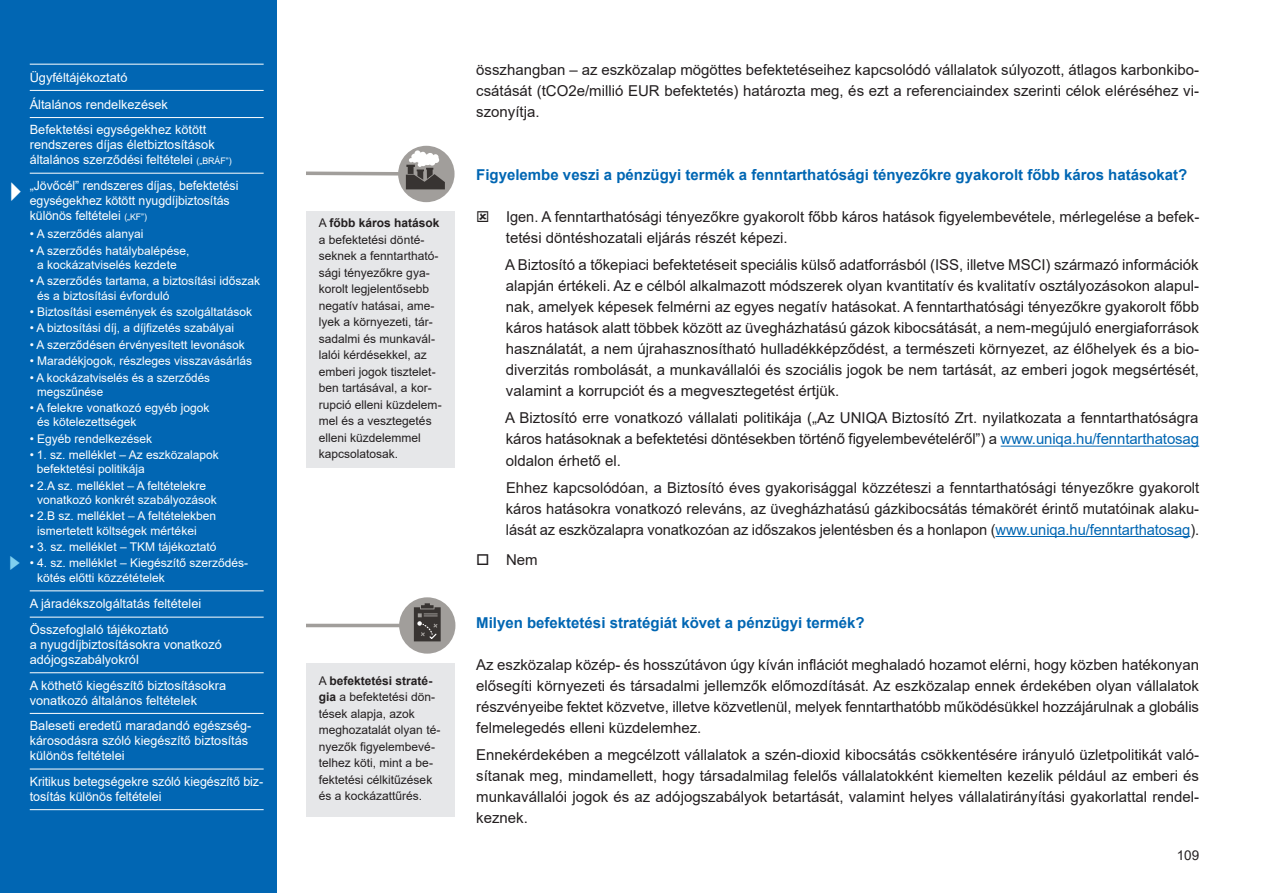
<style>
.page{position:relative;width:1263px;height:893px;background:#fff}
.page>*{position:absolute;margin:0;border:0;box-sizing:border-box;transform-origin:0 0}
.t1{font:15px/21px "Arial";color:#231f20;text-align:justify}
.t2{font:700 15px "Arial";color:#0166b3}
.t3{font:13.5px "Arial";color:#231f20}
.t4{font:12.75px/15px "Arial";color:#fff}
.t5{font:12px/14.2px "Arial";color:#fff}
.t6{font:12px/16.5px "Arial";color:#231f20}
.s1{font-size:9px}
.s2{font-weight:700}
.s3{color:#0166b3}
</style>
<div class="page">
<div style="left:0;top:0;width:276px;height:893px;background:#0166b3"></div>
<hr style="left:30px;top:64px;width:234px;height:1px;background:#fff">
<hr style="left:30px;top:90px;width:234px;height:1px;background:#fff">
<hr style="left:30px;top:117px;width:234px;height:1px;background:#fff">
<hr style="left:30px;top:173px;width:234px;height:1px;background:#fff">
<hr style="left:30px;top:590px;width:234px;height:1px;background:#fff">
<hr style="left:30px;top:617px;width:234px;height:1px;background:#fff">
<hr style="left:30px;top:672px;width:234px;height:1px;background:#fff">
<hr style="left:30px;top:713px;width:234px;height:1px;background:#fff">
<hr style="left:30px;top:769px;width:234px;height:1px;background:#fff">
<hr style="left:30px;top:809px;width:234px;height:1px;background:#fff">
<hr style="left:1001px;top:446px;width:198px;height:1px;background:#0166b3">
<hr style="left:995px;top:536px;width:195px;height:1px;background:#0166b3">
<div style="left:398px;top:146px;width:56px;height:56px;background:#a19e9b;border-radius:50%"></div>
<svg style="left:306px;top:150px;width:139px;height:39px"></svg>
<div style="left:306px;top:211px;width:149px;height:257px;background:#e6e7e9"></div>
<hr style="left:306px;top:624px;width:104px;height:3px;background:#a19e9b">
<div style="left:399px;top:597px;width:56px;height:57px;background:#a19e9b;border-radius:50%"></div>
<svg style="left:414px;top:603px;width:27px;height:38px"></svg>
<div style="left:306px;top:663px;width:149px;height:153px;background:#e6e7e9"></div>
<p class="t4" style="left:30px;top:70px;width:99px">Ügyféltájékoztató</p>
<p class="t4" style="left:30px;top:97px;width:140px">Általános rendelkezések</p>
<p class="t4" style="left:30px;top:122px;width:203px">Befektetési egységekhez kötött rendszeres díjas életbiztosítások általános szerződési feltételei <span class="s1">(„BRÁF”)</span></p>
<p class="t4" style="left:30px;top:178px;width:210px">„Jövőcél” rendszeres díjas, befektetési egységekhez kötött nyugdíj biztosítás különös feltételei <span class="s1">(„KF”)</span></p>
<p class="t5" style="left:30px;top:227px;width:115px">• A szerződés alanyai</p>
<p class="t5" style="left:30px;top:244px;width:161px;text-align:center">• A szerződés hatálybalépése, a kockázatviselés kezdete</p>
<p class="t5" style="left:37px;top:274px;width:224px;text-indent:-8px">• A szerződés tartama, a biztosítási időszak és a biztosítási évforduló</p>
<p class="t5" style="left:30px;top:305px;width:224px">• Biztosítási események és szolgáltatások</p>
<p class="t5" style="left:30px;top:321px;width:206px">• A biztosítási díj, a díjfizetés szabályai</p>
<p class="t5" style="left:30px;top:338px;width:216px">• A szerződésen érvényesített levonások</p>
<p class="t5" style="left:30px;top:354px;width:224px">• Maradékjogok, részleges visszavásárlás</p>
<p class="t5" style="left:37px;top:370px;width:174px;text-indent:-7px">• A kockázatviselés és a szerződés megszűnése</p>
<p class="t5" style="left:37px;top:401px;width:174px;text-indent:-8px">• A felekre vonatkozó egyéb jogok és kötelezettségek</p>
<p class="t5" style="left:30px;top:432px;width:124px">• Egyéb rendelkezések</p>
<p class="t5" style="left:37px;top:448px;width:184px;text-indent:-7px">• 1. sz. melléklet – Az eszközalapok befektetési politikája</p>
<p class="t5" style="left:37px;top:479px;width:181px;text-indent:-8px">• 2.A sz. melléklet – A feltételekre vonatkozó konkrét szabályozások</p>
<p class="t5" style="left:37px;top:509px;width:180px;text-indent:-8px">• 2.B sz. melléklet – A feltételekben ismertetett költségek mértékei</p>
<p class="t5" style="left:30px;top:540px;width:188px">• 3. sz. melléklet – TKM tájékoztató</p>
<p class="t5" style="left:37px;top:556px;width:212px;text-indent:-8px">• 4. sz. melléklet – Kiegészítő szerződés - kötés előtti közzétételek</p>
<p class="t4" style="left:30px;top:596px;width:173px">A járadékszolgáltatás feltételei</p>
<p class="t4" style="left:30px;top:622px;width:194px">Összefoglaló tájékoztató<br>a nyugdíjbiztosításokra vonatkozó adójogszabályokról</p>
<p class="t4" style="left:30px;top:678px;width:198px">A köthető kiegészítő biztosításokra vonatkozó általános feltételek</p>
<p class="t4" style="left:30px;top:718px;width:223px">Baleseti eredetű maradandó egészség&shy;károsodásra szóló kiegészítő biztosítás különös feltételei</p>
<p class="t4" style="left:30px;top:774px;width:235px">Kritikus betegségekre szóló kiegészítő biz&shy;tosítás különös feltételei</p>
<p class="t6" style="left:319px;top:215px;width:124px">A <span class="s2">főbb káros hatások </span>a befektetési dönté&shy;seknek a fenntartható&shy;sági tényezőkre gya&shy;korolt legjelentősebb negatív hatásai, ame&shy;lyek a környezeti, tár&shy;sadalmi és munkavál&shy;lalói kérdésekkel, az emberi jogok tisztelet&shy;ben tartásával, a kor&shy;rupció elleni küzdelem&shy;mel és a vesztegetés elleni küzdelemmel kapcsolatosak.</p>
<p class="t6" style="left:319px;top:672px;width:123px">A <span class="s2">befektetési straté&shy;gia</span> a befektetési dön&shy;tések alapja, azok meghozatalát olyan té&shy;nyezők figyelembevé&shy;telhez köti, mint a be&shy;fektetési célkitűzések és a kockázattűrés.</p>
<p class="t1" style="left:476px;top:59px;width:724px">összhangban – az eszközalap mögöttes befektetéseihez kapcsolódó vállalatok súlyozott, átlagos karbonkibo&shy;csátását (tCO2e/millió EUR befektetés) határozta meg, és ezt a referenciaindex szerinti célok eléréséhez vi&shy;szonyítja.</p>
<p class="t2" style="left:476px;top:166px;width:713px">Figyelembe veszi a pénzügyi termék a fenntarthatósági tényezőkre gyakorolt főbb káros hatásokat?</p>
<p class="t1" style="left:506px;top:206px;width:695px">Igen. A fenntarthatósági tényezőkre gyakorolt főbb káros hatások figyelembevétele, mérlegelése a befek&shy;tetési döntéshozatali eljárás részét képezi.</p>
<p class="t1" style="left:505px;top:254px;width:695px">A Biztosító a tőkepiaci befektetéseit speciális külső adatforrásból (ISS, illetve MSCI) származó információk alapján értékeli. Az e célból alkalmazott módszerek olyan kvantitatív és kvalitatív osztályozásokon alapul&shy;nak, amelyek képesek felmérni az egyes negatív hatásokat. A fenntarthatósági tényezőkre gyakorolt főbb káros hatások alatt többek között az üvegházhatású gázok kibocsátását, a nem-megújuló energiaforrások használatát, a nem újrahasznosítható hulladékképződést, a természeti környezet, az élőhelyek és a bio&shy;diverzitás rombolását, a munkavállalói és szociális jogok be nem tartását, az emberi jogok megsértését, valamint a korrupciót és a megvesztegetést értjük.</p>
<p class="t1" style="left:505px;top:408px;width:695px">A Biztosító erre vonatkozó vállalati politikája („Az UNIQA Biztosító Zrt. nyilatkozata a fenntarthatóságra káros hatásoknak a befektetési döntésekben történő figyelembevételéről”) a <span class="s3">www.uniqa.hu/fenntarthatosag </span>oldalon érhető el.</p>
<p class="t1" style="left:506px;top:477px;width:695px">Ehhez kapcsolódóan, a Biztosító éves gyakorisággal közzéteszi a fenntarthatósági tényezőkre gyakorolt káros hatásokra vonatkozó releváns, az üvegházhatású gázkibocsátás témakörét érintő mutatóinak alaku&shy;lását az eszközalapra vonatkozóan az időszakos jelentésben és a honlapon (<span class="s3">www.uniqa.hu/fenntarthatosag</span>).</p>
<p class="t1" style="left:476px;top:549px;width:63px">□ Nem</p>
<p class="t2" style="left:476px;top:614px;width:390px">Milyen befektetési stratégiát követ a pénzügyi termék?</p>
<p class="t1" style="left:476px;top:654px;width:724px">Az eszközalap közép- és hosszútávon úgy kíván inflációt meghaladó hozamot elérni, hogy közben hatékonyan elősegíti környezeti és társadalmi jellemzők előmozdítását. Az eszközalap ennek érdekében olyan vállalatok részvényeibe fektet közvetve, illetve közvetlenül, melyek fenntarthatóbb működésükkel hozzájárulnak a globális felmelegedés elleni küzdelemhez.</p>
<p class="t1" style="left:476px;top:745px;width:724px">Ennekérdekében a megcélzott vállalatok a szén-dioxid kibocsátás csökkentésére irányuló üzletpolitikát való&shy;sítanak meg, mindamellett, hogy társadalmilag felelős vállalatokként kiemelten kezelik például az emberi és munkavállalói jogok és az adójogszabályok betartását, valamint helyes vállalatirányítási gyakorlattal rendel&shy;keznek.</p>
<p class="t3" style="left:1177px;top:848px;width:24px">109</p>
</div>
